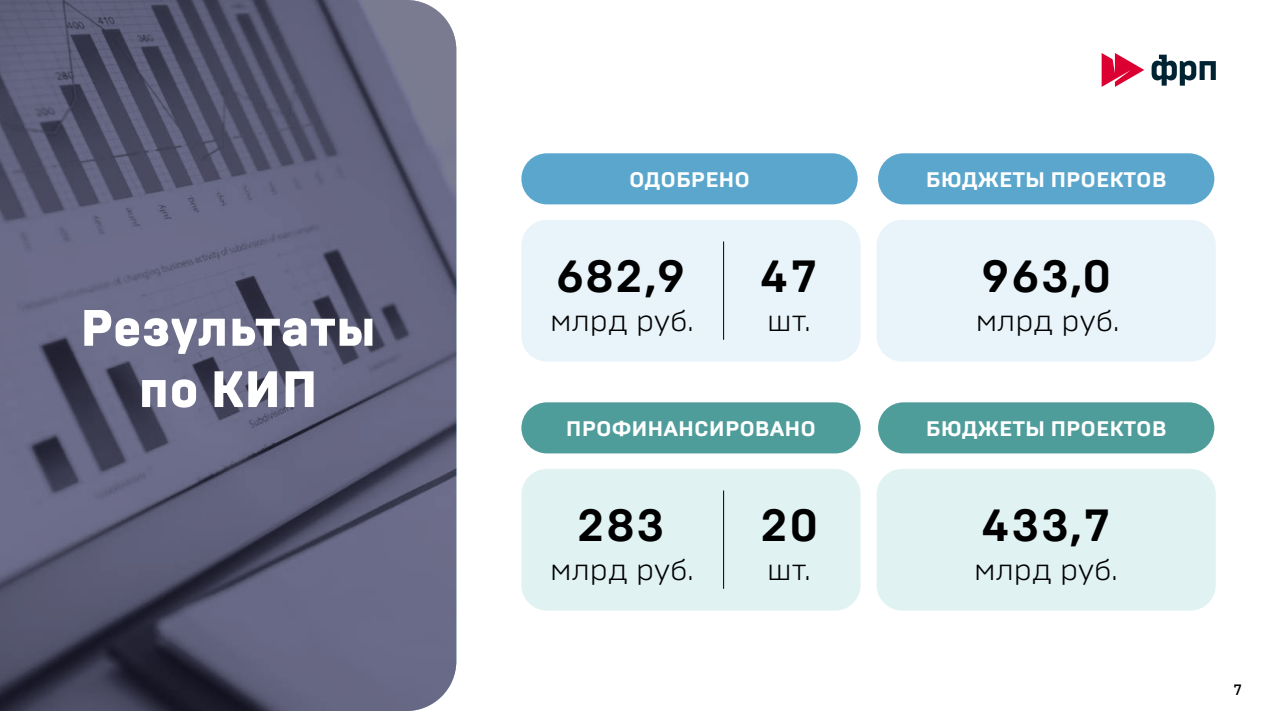
<style>
.page{position:relative;width:1263px;height:711px;background:#fff}
.page>*{position:absolute;margin:0;border:0;box-sizing:border-box;transform-origin:0 0}
.t1{font:900 51px/61.2px "Brutal Type";color:#fff;text-align:center}
.t2{font:700 45px "Brutal Type";color:#000;scale:1.06 1}
.t3{font:300 30px "Brutal Type";color:#000;scale:1.06 1}
.t4{font:700 21px "Brutal Type";color:#fff;scale:1.06 1}
.t5{font:500 15px "Brutal Type";color:#000}
</style>
<div class="page">
<svg style="left:0;top:0;width:456px;height:710px;background:#5c5c77"></svg>
<div style="left:521px;top:402px;width:339px;height:51px;background:#4e9d9b;border-radius:26px"></div>
<div style="left:521px;top:468px;width:339px;height:142px;background:#e0f2f2;border-radius:26px"></div>
<hr style="left:723px;top:490px;width:1px;height:98px;background:#000">
<div style="left:877px;top:468px;width:339px;height:142px;background:#e0f2f2;border-radius:26px"></div>
<div style="left:521px;top:153px;width:337px;height:51px;background:#5aa6cc;border-radius:26px"></div>
<div style="left:521px;top:220px;width:339px;height:141px;background:#e8f4fa;border-radius:26px"></div>
<div style="left:878px;top:153px;width:336px;height:51px;background:#5aa6cc;border-radius:26px"></div>
<div style="left:878px;top:402px;width:336px;height:51px;background:#4e9d9b;border-radius:26px"></div>
<hr style="left:723px;top:241px;width:1px;height:98px;background:#000">
<div style="left:877px;top:220px;width:339px;height:141px;background:#e8f4fa;border-radius:26px"></div>
<svg style="left:1101px;top:53px;width:43px;height:34px"></svg>
<svg style="left:1151px;top:55px;width:65px;height:31px"></svg>
<h1 class="t1" style="left:80px;top:297px;width:298px">Результаты по КИП</h1>
<p class="t4" style="left:629px;top:167px;width:116px">ОДОБРЕНО</p>
<p class="t4" style="left:926px;top:167px;width:229px">БЮДЖЕТЫ ПРОЕКТОВ</p>
<h2 class="t2" style="left:555px;top:248px;width:125px">682,9</h2>
<h2 class="t2" style="left:759px;top:248px;width:57px">47</h2>
<h2 class="t2" style="left:981px;top:248px;width:125px">963,0</h2>
<h3 class="t3" style="left:550px;top:302px;width:137px">млрд руб.</h3>
<h3 class="t3" style="left:767px;top:302px;width:43px">шт.</h3>
<h3 class="t3" style="left:976px;top:302px;width:137px">млрд руб.</h3>
<p class="t4" style="left:566px;top:415px;width:237px">ПРОФИНАНСИРОВАНО</p>
<h2 class="t2" style="left:576px;top:497px;width:85px">283</h2>
<h2 class="t2" style="left:760px;top:497px;width:57px">20</h2>
<p class="t4" style="left:926px;top:415px;width:229px">БЮДЖЕТЫ ПРОЕКТОВ</p>
<h2 class="t2" style="left:981px;top:497px;width:125px">433,7</h2>
<h3 class="t3" style="left:550px;top:551px;width:137px">млрд руб.</h3>
<h3 class="t3" style="left:767px;top:551px;width:43px">шт.</h3>
<h3 class="t3" style="left:974px;top:551px;width:137px">млрд руб.</h3>
<p class="t5" style="left:1234px;top:679px;width:10px">7</p>
</div>
